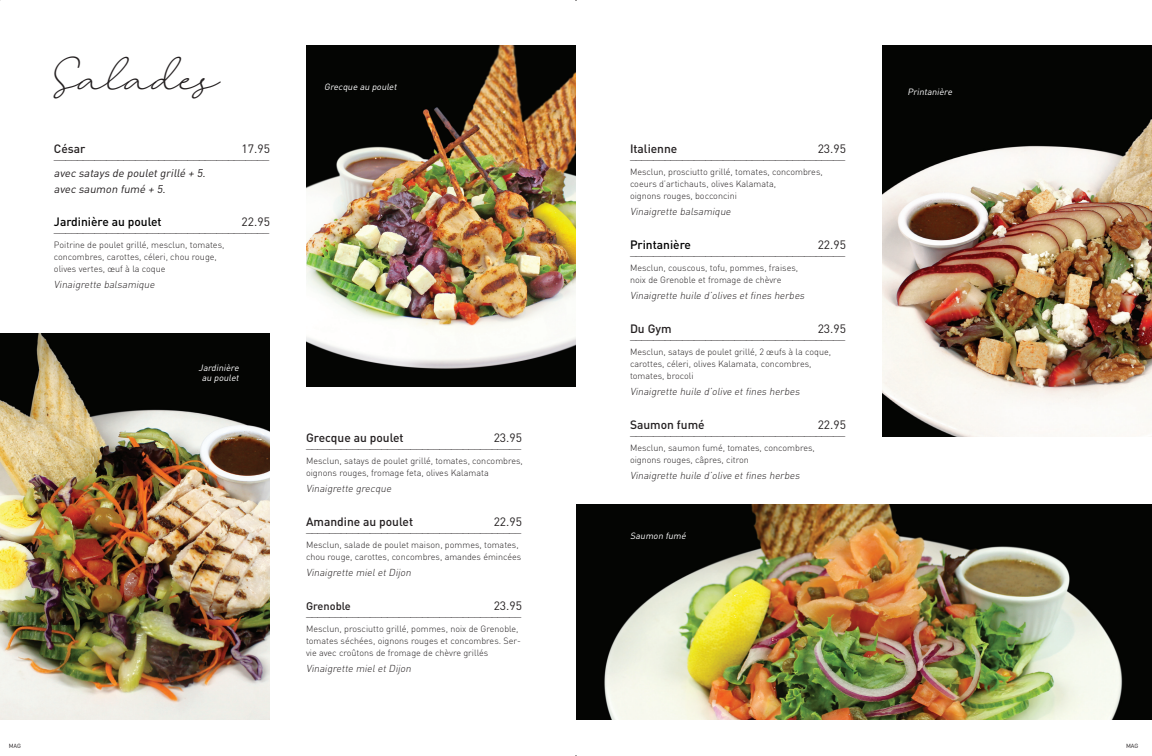
<style>
.page{position:relative;width:1152px;height:756px;background:#fff}
.page>*{position:absolute;margin:0;border:0;box-sizing:border-box;transform-origin:0 0}
.t1{font:22px "Larianti";letter-spacing:-.01em;color:#231f20}
.t2{font:300 12px "DIN Pro";color:#231f20}
.t3{font:500 12px "DIN Pro";color:#231f20}
.t4{font:12px "DIN Pro";color:#231f20}
.t5{font:500 12px "DIN Pro";color:#000}
.t6{font:italic 11px/16px "DIN Pro";color:#231f20}
.t7{font:500 11px "DIN Pro";color:#231f20}
.t8{font:italic 300 10px "DIN Pro";color:#231f20}
.t9{font:300 9px/12px "DIN Pro";color:#231f20}
.t10{font:italic 9px/10px "DIN Pro";color:#fff;text-align:center}
.t11{font:6px "DIN Pro";letter-spacing:.005em;color:#231f20}
</style>
<div class="page">
<img style="left:306px;top:45px;width:270px;height:342px">
<img style="left:0;top:333px;width:270px;height:387px">
<img style="left:576px;top:504px;width:576px;height:216px">
<img style="left:882px;top:45px;width:270px;height:392px">
<h1 class="t1" style="left:47px;top:68px;width:171px">Salades</h1>
<h2 class="t3" style="left:54px;top:140px;width:33px">César</h2>
<h2 class="t4" style="left:242px;top:140px;width:30px">17.95</h2>
<h2 class="t2" style="left:54px;top:146px;width:217px">_____________________________________</h2>
<p class="t6" style="left:54px;top:164px;width:155px">avec satays de pouletgrillé + 5. avec saumon fumé + 5.</p>
<h2 class="t5" style="left:54px;top:213px;width:109px">Jardinière au poulet</h2>
<h2 class="t4" style="left:242px;top:213px;width:30px">22.95</h2>
<h2 class="t2" style="left:54px;top:219px;width:217px">_____________________________________</h2>
<p class="t9" style="left:54px;top:238px;width:172px">Poitrine de poulet grillé, mesclun, tomates, concombres, carottes, céleri, chou rouge, olives vertes, œuf à la coque</p>
<p class="t8" style="left:54px;top:277px;width:105px">Vinaigrette balsamique</p>
<p class="t10" style="left:199px;top:362px;width:44px">Jardinière au poulet</p>
<p class="t10" style="left:324px;top:82px;width:76px">Grecque au poulet</p>
<h2 class="t3" style="left:306px;top:430px;width:99px">Grecque au poulet</h2>
<h2 class="t4" style="left:494px;top:430px;width:30px">23.95</h2>
<h2 class="t2" style="left:306px;top:436px;width:217px">_____________________________________</h2>
<p class="t9" style="left:306px;top:455px;width:218px">Mesclun, satays de poulet grillé, tomates, concombres, oignons rouges, fromage feta, olives Kalamata</p>
<p class="t8" style="left:306px;top:482px;width:89px">Vinaigrette grecque</p>
<h2 class="t3" style="left:306px;top:514px;width:109px">Amandine au poulet</h2>
<h2 class="t4" style="left:494px;top:514px;width:30px">22.95</h2>
<h2 class="t2" style="left:306px;top:520px;width:217px">_____________________________________</h2>
<p class="t9" style="left:306px;top:539px;width:217px">Mesclun, salade de poulet maison, pommes, tomates, chou rouge, carottes, concombres, amandes émincées</p>
<p class="t8" style="left:306px;top:566px;width:109px">Vinaigrette mieletDijon</p>
<p class="t7" style="left:306px;top:599px;width:46px">Grenoble</p>
<h2 class="t4" style="left:494px;top:598px;width:30px">23.95</h2>
<h2 class="t2" style="left:306px;top:604px;width:217px">_____________________________________</h2>
<p class="t9" style="left:306px;top:623px;width:216px">Mesclun, prosciutto grillé, pommes, noix de Grenoble, tomates séchées, oignons rouges et concombres. Ser&shy;vie avec croûtons de fromage de chèvre grillés</p>
<p class="t8" style="left:306px;top:662px;width:109px">Vinaigrette mieletDijon</p>
<h2 class="t3" style="left:630px;top:140px;width:49px">Italienne</h2>
<h2 class="t4" style="left:818px;top:140px;width:30px">23.95</h2>
<h2 class="t2" style="left:630px;top:146px;width:217px">_____________________________________</h2>
<p class="t9" style="left:630px;top:165px;width:194px">Mesclun, prosciutto grillé, tomates, concombres, coeurs d’artichauts, olives Kalamata,<br>oignons rouges, bocconcini</p>
<p class="t8" style="left:630px;top:204px;width:105px">Vinaigrette balsamique</p>
<h2 class="t5" style="left:630px;top:236px;width:63px">Printanière</h2>
<h2 class="t4" style="left:818px;top:236px;width:30px">22.95</h2>
<h2 class="t2" style="left:630px;top:242px;width:217px">_____________________________________</h2>
<p class="t9" style="left:630px;top:261px;width:170px">Mesclun, couscous, tofu, pommes, fraises, noix de Grenoble et fromage de chèvre</p>
<p class="t8" style="left:630px;top:288px;width:178px">Vinaigrette huile d’olives etfines herbes</p>
<h2 class="t3" style="left:630px;top:320px;width:43px">Du Gym</h2>
<h2 class="t4" style="left:818px;top:320px;width:30px">23.95</h2>
<h2 class="t2" style="left:630px;top:326px;width:217px">_____________________________________</h2>
<p class="t9" style="left:630px;top:345px;width:203px">Mesclun, satays de poulet grillé, 2 œufs à la coque, carottes, céleri, olives Kalamata, concombres, tomates, brocoli</p>
<p class="t8" style="left:630px;top:384px;width:173px">Vinaigrette huile d’olive etfines herbes</p>
<h2 class="t3" style="left:630px;top:416px;width:76px">Saumon fumé</h2>
<h2 class="t4" style="left:818px;top:416px;width:30px">22.95</h2>
<h2 class="t2" style="left:630px;top:422px;width:217px">_____________________________________</h2>
<p class="t9" style="left:630px;top:441px;width:186px">Mesclun, saumon fumé, tomates, concombres, oignons rouges, câpres, citron</p>
<p class="t8" style="left:630px;top:468px;width:173px">Vinaigrette huile d’olive etfines herbes</p>
<p class="t10" style="left:630px;top:530px;width:59px">Saumon fumé</p>
<p class="t10" style="left:907px;top:86px;width:48px">Printanière</p>
<p class="t11" style="left:9px;top:742px;width:14px">MAG</p>
<p class="t11" style="left:1126px;top:742px;width:14px">MAG</p>
</div>
